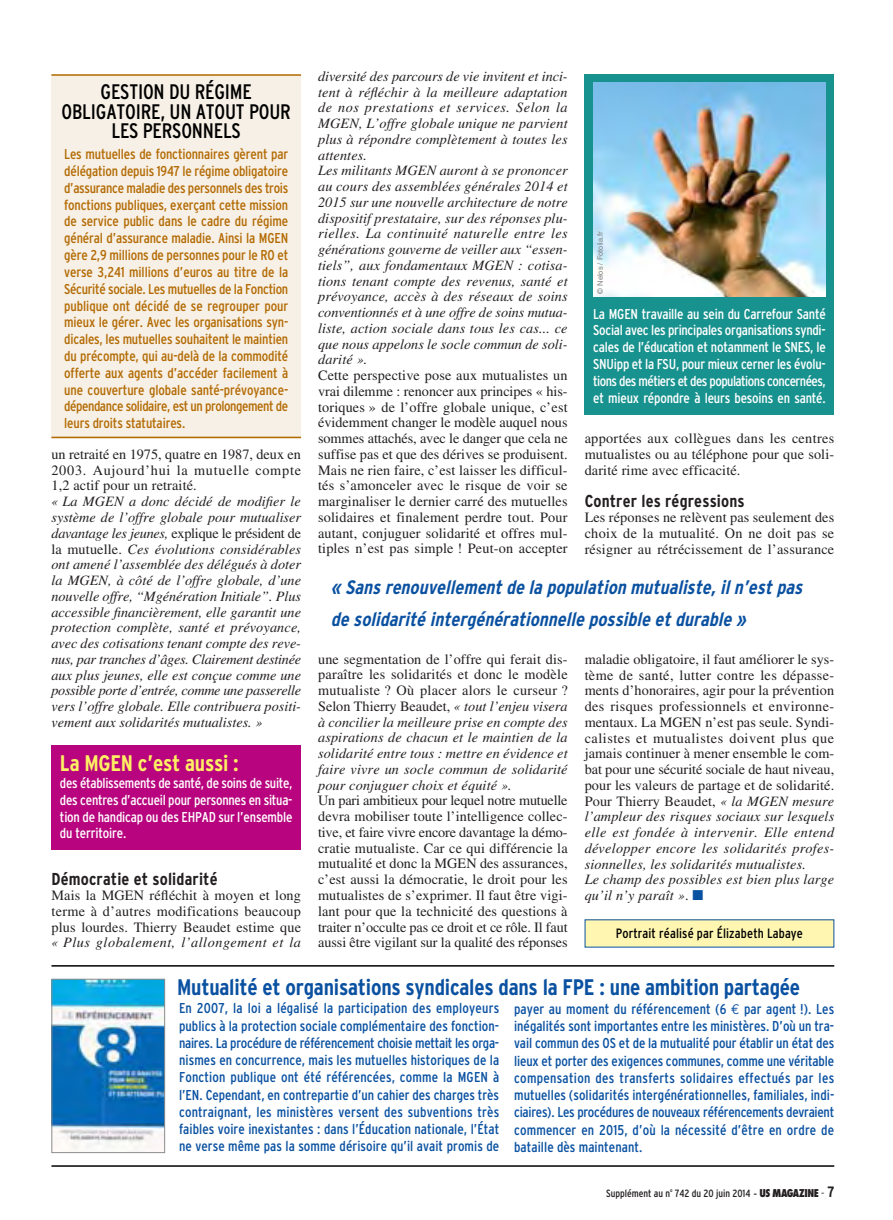
<style>
.page{position:relative;width:893px;height:1220px;background:#fff}
.page>*{position:absolute;margin:0;border:0;box-sizing:border-box;transform-origin:0 0}
.t1{font:700 condensed 22.5px "Interstate";letter-spacing:-.01em;color:#0a51a1}
.t2{font:700 condensed 22.5px "Interstate";letter-spacing:-.01em;color:#fef063}
.t3{font:condensed 21px/19.5px "Interstate";letter-spacing:-.01em;color:#000;text-align:center}
.t4{font:italic 700 condensed 19.5px/31.5px "Interstate";color:#0a51a1}
.t5{font:700 condensed 17.25px "Interstate";letter-spacing:.01em;color:#231f20}
.t6{font:14.25px/15.8px "Times";letter-spacing:.01em;color:#231f20;text-align:justify}
.t7{font:italic 14.25px/15.8px "Times";letter-spacing:.01em;color:#231f20;text-align:justify}
.t8{font:condensed 14.25px/17.2px "Interstate";letter-spacing:.005em;color:#0a51a1;text-align:justify}
.t9{font:condensed 14.25px/16.8px "Interstate";letter-spacing:-.03em;color:#b36b04;text-align:justify}
.t10{font:condensed 14.25px/16.8px "Interstate";letter-spacing:-.015em;color:#fff;text-align:justify}
.t11{font:italic 14.25px "Times";letter-spacing:.035em;color:#231f20}
.t12{font:condensed 13.5px "Interstate";letter-spacing:.01em;color:#000}
.t13{font:condensed 10.5px "Interstate";color:#231f20}
.t14{font:7.5px "Helvetica";color:#808080}
.s1{font-style:normal}
.s2{font-style:italic}
.s3{color:#0a51a1}
.s4{font-family:"Euro Mono";font-stretch:normal}
.s5{font-stretch:normal}
.s6{font-family:"Futura";font-weight:800}
.s7{font-weight:300;font-stretch:normal}
.s8{font-weight:700;font-size:15px}
</style>
<div class="page">
<div style="left:585px;top:919px;width:248px;height:28px;background:#fff7b1"></div>
<div style="left:51px;top:74px;width:250px;height:364px;background:#f7f0e6"></div>
<hr style="left:51px;top:74px;width:250px;height:2px;background:#b36b04">
<hr style="left:51px;top:436px;width:250px;height:2px;background:#b36b04">
<div style="left:584px;top:74px;width:250px;height:341px;background:#18928e"></div>
<div style="left:51px;top:745px;width:250px;height:105px;background:#b8047e"></div>
<hr style="left:51px;top:965px;width:783px;height:1px;background:#000">
<hr style="left:51px;top:1165px;width:783px;height:1px;background:#000">
<img style="left:53px;top:980px;width:110px;height:171px">
<div style="left:51px;top:978px;width:114px;height:175px;border:1px solid #8c8c8c"></div>
<img style="left:593px;top:83px;width:232px;height:214px">
<h2 class="t3" style="left:62px;top:84px;width:231px">GESTION DU RÉGIME<br>OBLIGATOIRE, UN ATOUT POUR<br>LES PERSONNELS</h2>
<p class="t9" style="left:64px;top:147px;width:225px">Les mutuelles de fonctionnaires gèrent par délégation depuis 1947 le régime obligatoire d’assurance maladie des personnels des trois fonctions publiques, exerçant cette mission de service public dans le cadre du régime général d’assurance maladie. Ainsi la MGEN gère 2,9 millions de personnes pour le RO et verse 3,241 millions d’euros au titre de la Sécurité sociale. Les mutuelles de la Fonction publique ont décidé de se regrouper pour mieux le gérer. Avec les organisations syn&shy;dicales, les mutuelles souhaitent le maintien du précompte, qui au-delà de la commodité offerte aux agents d’accéder facilement à une couverture globale santé-prévoyance&shy;dépendance solidaire, est un prolongement de leurs droits statutaires.</p>
<p class="t6" style="left:51px;top:448px;width:251px">un retraité en 1975, quatre en 1987, deux en 2003. Aujourd’hui la mutuelle compte 1,2 actif pour un retraité.</p>
<p class="t7" style="left:51px;top:495px;width:251px">« La MGEN a donc décidé de modifier le système de l’offre globale pour mutualiser davantage les jeunes, <span class="s1">explique le président de la mutuelle.</span> Ces évolutions considérables ont amené l’assemblée des délégués à doter la MGEN, à côté de l’offre globale, d’une nouvelle offre, “Mgénération Initiale”. Plus accessible financièrement, elle garantit une protection complète, santé et prévoyance, avec des cotisations tenant compte des reve&shy;nus, par tranches d’âges. Clairement destinée aux plus jeunes, elle est conçue comme une possible porte d’entrée, comme une passerelle vers l’offre globale. Elle contribuera positi&shy;vement aux solidarités mutualistes. »</p>
<h1 class="t2" style="left:60px;top:755px;width:180px">La MGEN c’est aussi :</h1>
<p class="t10" style="left:60px;top:775px;width:234px">des établissements de santé, de soins de suite, des centres d’accueil pour personnes en situa&shy;tion de handicap ou des EHPAD sur l’ensemble du territoire.</p>
<p class="t5" style="left:51px;top:873px;width:168px">Démocratie et solidarité</p>
<p class="t6" style="left:51px;top:889px;width:251px">Mais la MGEN réfléchit à moyen et long terme à d’autres modifications beaucoup plus lourdes. Thierry Beaudet estime que</p>
<p class="t11" style="left:51px;top:937px;width:251px">« Plus globalement, l’allongement et la</p>
<p class="t7" style="left:318px;top:70px;width:251px;text-align:left">diversité des parcours de vie invitent et inci&shy;tent à réfléchir à la meilleure adaptation de nos prestations et services. Selon la MGEN, L’offre globale unique ne parvient plus à répondre complètement à toutes les attentes.<br>Les militants MGEN auront à se prononcer au cours des assemblées générales 2014 et 2015 sur une nouvelle architecture de notre dispositif prestataire, sur des réponses plu&shy;rielles. La continuité naturelle entre les générations gouverne de veiller aux “essen&shy;tiels”, aux fondamentaux MGEN : cotisa&shy;tions tenant compte des revenus, santé et prévoyance, accès à des réseaux de soins conventionnés et à une offre de soins mutua&shy;liste, action sociale dans tous les cas... ce que nous appelons le socle commun de soli&shy;darité ».</p>
<p class="t6" style="left:318px;top:369px;width:251px">Cette perspective pose aux mutualistes un vrai dilemme : renoncer aux principes « his&shy;toriques » de l’offre globale unique, c’est évidemment changer le modèle auquel nous sommes attachés, avec le danger que cela ne suffise pas et que des dérives se produisent.<br>Mais ne rien faire, c’est laisser les difficul&shy;tés s’amonceler avec le risque de voir se marginaliser le dernier carré des mutuelles solidaires et finalement perdre tout. Pour autant, conjuguer solidarité et offres mul&shy;tiples n’est pas simple ! Peut-on accepter</p>
<p class="t14" style="left:597px;top:293px;width:64px;rotate:-90deg">© Nelos / Fotolia.fr</p>
<p class="t10" style="left:593px;top:306px;width:234px">La MGEN travaille au sein du Carrefour Santé Social avec les principales organisations syndi&shy;cales de l’éducation et notamment le SNES, le SNUipp et la FSU, pour mieux cerner les évolu&shy;tions des métiers et des populations concernées, et mieux répondre à leurs besoins en santé.</p>
<p class="t6" style="left:584px;top:432px;width:251px">apportées aux collègues dans les centres mutualistes ou au téléphone pour que soli&shy;darité rime avec efficacité.</p>
<p class="t5" style="left:584px;top:495px;width:162px">Contrer les régressions</p>
<p class="t6" style="left:584px;top:511px;width:251px">Les réponses ne relèvent pas seulement des choix de la mutualité. On ne doit pas se résigner au rétrécissement de l’assurance</p>
<h3 class="t4" style="left:331px;top:573px;width:476px">« Sans renouvellement de la population mutualiste,iln’est pas de solidarité intergénérationnelle possible et durable »</h3>
<p class="t7" style="left:318px;top:652px;width:251px"><span class="s1">une segmentation de l’offre qui ferait dis&shy;paraître les solidarités et donc le modèle mutualiste ? Où placer alors le curseur ?<br>Selon Thierry Beaudet,</span> « tout l’enjeu visera à concilier la meilleure prise en compte des aspirations de chacun et le maintien de la solidarité entre tous : mettre en évidence et faire vivre un socle commun de solidarité pour conjuguer choix et équité ».</p>
<p class="t6" style="left:318px;top:794px;width:251px">Un pari ambitieux pour lequel notre mutuelle devra mobiliser toute l’intelligence collec&shy;tive, et faire vivre encore davantage la démo&shy;cratie mutualiste. Car ce qui différencie la mutualité et donc la MGEN des assurances, c’est aussi la démocratie, le droit pour les mutualistes de s’exprimer. Il faut être vigi&shy;lant pour que la technicité des questions à traiter n’occulte pas ce droit et ce rôle. Il faut aussi être vigilant sur la qualité des réponses</p>
<p class="t6" style="left:584px;top:652px;width:251px;text-align:left">maladie obligatoire, il faut améliorer le sys&shy;tème de santé, lutter contre les dépasse&shy;ments d’honoraires, agir pour la prévention des risques professionnels et environne&shy;mentaux. La MGEN n’est pas seule. Syndi&shy;calistes et mutualistes doivent plus que jamais continuer à mener ensemble le com&shy;bat pour une sécurité sociale de haut niveau, pour les valeurs de partage et de solidarité.<br>Pour Thierry Beaudet, <span class="s2">« la MGEN mesure l’ampleur des risques sociaux sur lesquels elle est fondée à intervenir. Elle entend développer encore les solidarités profes&shy;sionnelles, les solidarités mutualistes.<br>Le champ des possibles est bien plus large qu’il n’y paraît »</span>. <span class="s3">■</span></p>
<p class="t12" style="left:616px;top:928px;width:189px">Portrait réalisé par Élizabeth Labaye</p>
<h1 class="t1" style="left:177px;top:978px;width:624px">Mutualité et organisations syndicales dans la FPE : une ambition partagée</h1>
<p class="t8" style="left:179px;top:1000px;width:322px">En 2007, la loi a légalisé la participation des employeurs publics à la protection sociale complémentaire des fonction&shy;naires. La procédure de référencement choisie mettait les orga&shy;nismes en concurrence, mais les mutuelles historiques de la Fonction publique ont été référencées, comme la MGEN à l’EN. Cependant, en contrepartie d’un cahier des charges très contraignant, les ministères versent des subventions très faibles voire inexistantes : dans l’Éducation nationale, l’État ne verse même pas la somme dérisoire qu’il avait promis de</p>
<p class="t8" style="left:514px;top:1001px;width:321px">payer au moment du référencement (6 <span class="s4">€</span> par agent !). Les inégalités sont importantes entre les ministères. D’où un tra&shy;vail commun des OS et de la mutualité pour établir un état des lieux et porter des exigences communes, comme une véritable compensation des transferts solidaires effectués par les mutuelles (solidarités intergénérationnelles, familiales, indi&shy;ciaires). Les procédures de nouveaux référencements devraient commencer en 2015, d’où la nécessité d’être en ordre de bataille dès maintenant.</p>
<p class="t13" style="left:606px;top:1189px;width:230px">Supplément au n<sup>o</sup> 742 du 20 juin 2014 <span class="s5">-</span> <span class="s6">US MAGAZINE</span> <span class="s7">-</span> <span class="s8">7</span></p>
</div>
